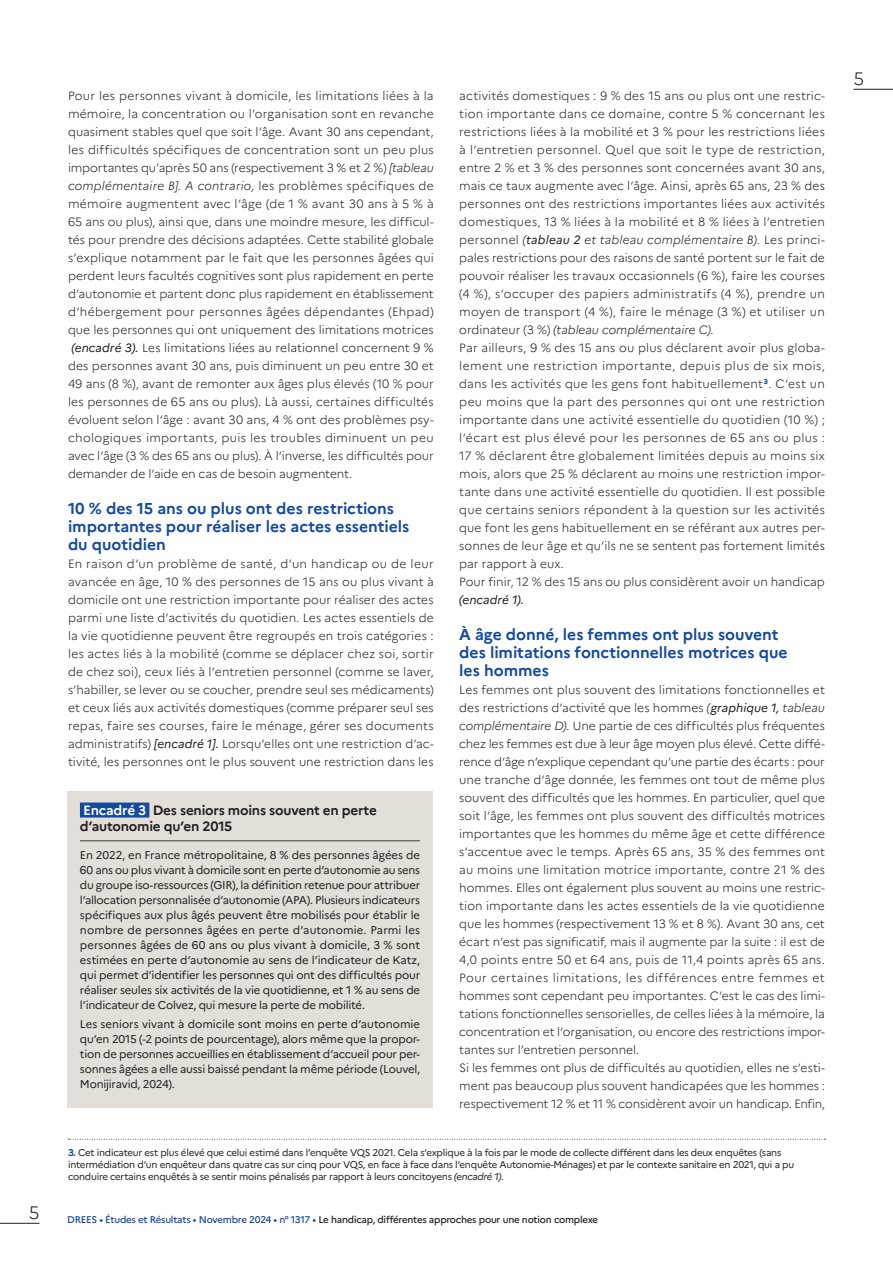
<style>
.page{position:relative;width:893px;height:1263px;background:#fff}
.page>*{position:absolute;margin:0;border:0;box-sizing:border-box;transform-origin:0 0}
.t1{font:300 18px "Marianne";color:#231f20}
.INTER{font:700 15.75px/18px "Marianne";letter-spacing:-.005em;color:#13499f}
.ENCADRE_TITRE{font:700 13.5px/16.5px "Marianne";letter-spacing:-.015em;color:#231f20}
.TXT{font:300 12px/18px "Marianne";color:#231f20;text-align:justify}
.ENCADRE_TXT{font:11.25px/15px "Marianne";letter-spacing:-.02em;color:#231f20;text-align:justify}
.CCNote_bas_de_page{font:9.75px/12px "Marianne";letter-spacing:-.025em;color:#231f20}
.t2{font:500 9.75px "Marianne";letter-spacing:-.025em;color:#231f20}
.s1{font-style:italic}
.s2{font-weight:400;font-style:italic}
.s3{color:#fff}
.s4{font-weight:700;color:#13499f}
.s5{color:#13499f}
</style>
<div class="page">
<hr style="left:853px;top:89px;width:40px;height:1px;background:#231f20">
<hr style="left:0;top:1223px;width:40px;height:1px;background:#231f20">
<svg style="left:68px;top:1139px;width:758px;height:1px"></svg>
<div style="left:67px;top:792px;width:366px;height:316px;background:#e4ded8"></div>
<div style="left:80px;top:802px;width:69px;height:15px;background:#13499f"></div>
<hr style="left:80px;top:840px;width:340px;height:1px;background:#3e3e3f">
<h1 class="t1" style="left:29px;top:1201px;width:12px">5</h1>
<p class="TXT" style="left:68px;top:87px;width:367px">Pour les personnes vivant à domicile, les limitations liées à la mémoire, la concentration ou l’organisation sont en revanche quasiment stables quel que soit l’âge. Avant 30 ans cependant, les difficultés spécifiques de concentration sont un peu plus importantes qu’après 50 ans (respectivement 3 % et 2 %) <span class="s1">[tableau complémentaire B]. A contrario,</span> les problèmes spécifiques de mémoire augmentent avec l’âge (de 1 % avant 30 ans à 5 % à 65 ans ou plus), ainsi que, dans une moindre mesure, les difficul&shy;tés pour prendre des décisions adaptées. Cette stabilité globale s’explique notamment par le fait que les personnes âgées qui perdent leurs facultés cognitives sont plus rapidement en perte d’autonomie et partent donc plus rapidement en établissement d’hébergement pour personnes âgées dépendantes (Ehpad) que les personnes qui ont uniquement des limitations motrices <span class="s2">(encadré 3).</span> Les limitations liées au relationnel concernent 9 % des personnes avant 30 ans, puis diminuent un peu entre 30 et 49 ans (8 %), avant de remonter aux âges plus élevés (10 % pour les personnes de 65 ans ou plus). Là aussi, certaines difficultés évoluent selon l’âge : avant 30 ans, 4 % ont des problèmes psy&shy;chologiques importants, puis les troubles diminuent un peu avec l’âge (3 % des 65 ans ou plus). À l’inverse, les difficultés pour demander de l’aide en cas de besoin augmentent.</p>
<p class="INTER" style="left:68px;top:499px;width:343px">10 % des 15 ans ou plus ont des restrictions importantes pour réaliser les actes essentiels du quotidien</p>
<p class="TXT" style="left:68px;top:555px;width:367px">En raison d’un problème de santé, d’un handicap ou de leur avancée en âge, 10 % des personnes de 15 ans ou plus vivant à domicile ont une restriction importante pour réaliser des actes parmi une liste d’activités du quotidien. Les actes essentiels de la vie quotidienne peuvent être regroupés en trois catégories : les actes liés à la mobilité (comme se déplacer chez soi, sortir de chez soi), ceux liés à l’entretien personnel (comme se laver, s’habiller, se lever ou se coucher, prendre seul ses médicaments) et ceux liés aux activités domestiques (comme préparer seul ses repas, faire ses courses, faire le ménage, gérer ses documents administratifs) <span class="s2">[encadré 1].</span> Lorsqu’elles ont une restriction d’ac&shy;tivité, les personnes ont le plus souvent une restriction dans les</p>
<p class="ENCADRE_TITRE" style="left:80px;top:801px;width:298px"><span class="s3">Encadré 3</span> Des seniors moins souvent en perte d’autonomie qu’en 2015</p>
<p class="ENCADRE_TXT" style="left:80px;top:847px;width:342px">En 2022, en France métropolitaine, 8 % des personnes âgées de 60 ans ou plus vivant à domicile sont en perte d’autonomie au sens du groupe iso-ressources (GIR), la définition retenue pour attribuer l’allocation personnalisée d’autonomie (APA). Plusieurs indicateurs spécifiques aux plus âgés peuvent être mobilisés pour établir le nombre de personnes âgées en perte d’autonomie. Parmi les personnes âgées de 60 ans ou plus vivant à domicile, 3 % sont estimées en perte d’autonomie au sens de l’indicateur de Katz, qui permet d’identifier les personnes qui ont des difficultés pour réaliser seules six activités de la vie quotidienne, et 1 % au sens de l’indicateur de Colvez, qui mesure la perte de mobilité.</p>
<p class="ENCADRE_TXT" style="left:80px;top:1016px;width:342px">Les seniors vivant à domicile sont moins en perte d’autonomie qu’en 2015 (-2 points de pourcentage), alors même que la propor&shy;tion de personnes accueillies en établissement d’accueil pour per&shy;sonnes âgées a elle aussi baissé pendant la même période (Louvel, Monijiravid, 2024).</p>
<p class="TXT" style="left:459px;top:87px;width:367px">activités domestiques : 9 % des 15 ans ou plus ont une restric&shy;tion importante dans ce domaine, contre 5 % concernant les restrictions liées à la mobilité et 3 % pour les restrictions liées à l’entretien personnel. Quel que soit le type de restriction, entre 2 % et 3 % des personnes sont concernées avant 30 ans, mais ce taux augmente avec l’âge. Ainsi, après 65 ans, 23 % des personnes ont des restrictions importantes liées aux activités domestiques, 13 % liées à la mobilité et 8 % liées à l’entretien personnel <span class="s1">(</span><span class="s2">tableau 2</span> <span class="s1">et tableau complémentaire B).</span> Les princi&shy;pales restrictions pour des raisons de santé portent sur le fait de pouvoir réaliser les travaux occasionnels (6 %), faire les courses (4 %), s’occuper des papiers administratifs (4 %), prendre un moyen de transport (4 %), faire le ménage (3 %) et utiliser un ordinateur (3 %) <span class="s1">(tableau complémentaire C).</span></p>
<p class="TXT" style="left:459px;top:339px;width:367px">Par ailleurs, 9 % des 15 ans ou plus déclarent avoir plus globa&shy;lement une restriction importante, depuis plus de six mois, dans les activités que les gens font habituellement<sup>3</sup>. C’est un peu moins que la part des personnes qui ont une restriction importante dans une activité essentielle du quotidien (10 %) ; l’écart est plus élevé pour les personnes de 65 ans ou plus :<br>17 % déclarent être globalement limitées depuis au moins six mois, alors que 25 % déclarent au moins une restriction impor&shy;tante dans une activité essentielle du quotidien. Il est possible que certains seniors répondent à la question sur les activités que font les gens habituellement en se référant aux autres per&shy;sonnes de leur âge et qu’ils ne se sentent pas fortement limités par rapport à eux.</p>
<p class="TXT" style="left:459px;top:573px;width:367px">Pour finir, 12 % des 15 ans ou plus considèrent avoir un handicap <span class="s2">(encadré 1).</span></p>
<p class="INTER" style="left:459px;top:625px;width:330px">À âge donné, les femmes ont plus souvent des limitations fonctionnelles motrices que les hommes</p>
<p class="TXT" style="left:459px;top:681px;width:367px">Les femmes ont plus souvent des limitations fonctionnelles et des restrictions d’activité que les hommes <span class="s1">(</span><span class="s2">graphique 1,</span> <span class="s1">tableau complémentaire D).</span> Une partie de ces difficultés plus fréquentes chez les femmes est due à leur âge moyen plus élevé. Cette diffé&shy;rence d’âge n’explique cependant qu’une partie des écarts : pour une tranche d’âge donnée, les femmes ont tout de même plus souvent des difficultés que les hommes. En particulier, quel que soit l’âge, les femmes ont plus souvent des difficultés motrices importantes que les hommes du même âge et cette différence s’accentue avec le temps. Après 65 ans, 35 % des femmes ont au moins une limitation motrice importante, contre 21 % des hommes. Elles ont également plus souvent au moins une restric&shy;tion importante dans les actes essentiels de la vie quotidienne que les hommes (respectivement 13 % et 8 %). Avant 30 ans, cet écart n’est pas significatif, mais il augmente par la suite : il est de 4,0 points entre 50 et 64 ans, puis de 11,4 points après 65 ans.<br>Pour certaines limitations, les différences entre femmes et hommes sont cependant peu importantes. C’est le cas des limi&shy;tations fonctionnelles sensorielles, de celles liées à la mémoire, la concentration et l’organisation, ou encore des restrictions impor&shy;tantes sur l’entretien personnel.</p>
<p class="TXT" style="left:459px;top:1059px;width:367px">Si les femmes ont plus de difficultés au quotidien, elles ne s’esti&shy;ment pas beaucoup plus souvent handicapées que les hommes : respectivement 12 % et 11 % considèrent avoir un handicap. Enfin,</p>
<p class="CCNote_bas_de_page" style="left:68px;top:1147px;width:728px"><span class="s4">3.</span> Cet indicateur est plus élevé que celui estimé dans l’enquête VQS 2021. Cela s’explique à la fois par le mode de collecte différent dans les deux enquêtes (sans intermédiation d’un enquêteur dans quatre cas sur cinq pour VQS, en face à face dans l’enquête Autonomie-Ménages) et par le contexte sanitaire en 2021, qui a pu conduire certains enquêtés à se sentir moins pénalisés par rapport à leurs concitoyens <span class="s1">(encadré 1).</span></p>
<p class="t2" style="left:67px;top:1214px;width:533px"><span class="s5">DREES • Études et Résultats • Novembre 2024 • n° 1317 •</span> Le handicap, différentes approches pour une notion complexe</p>
<h1 class="t1" style="left:853px;top:67px;width:12px">5</h1>
</div>
